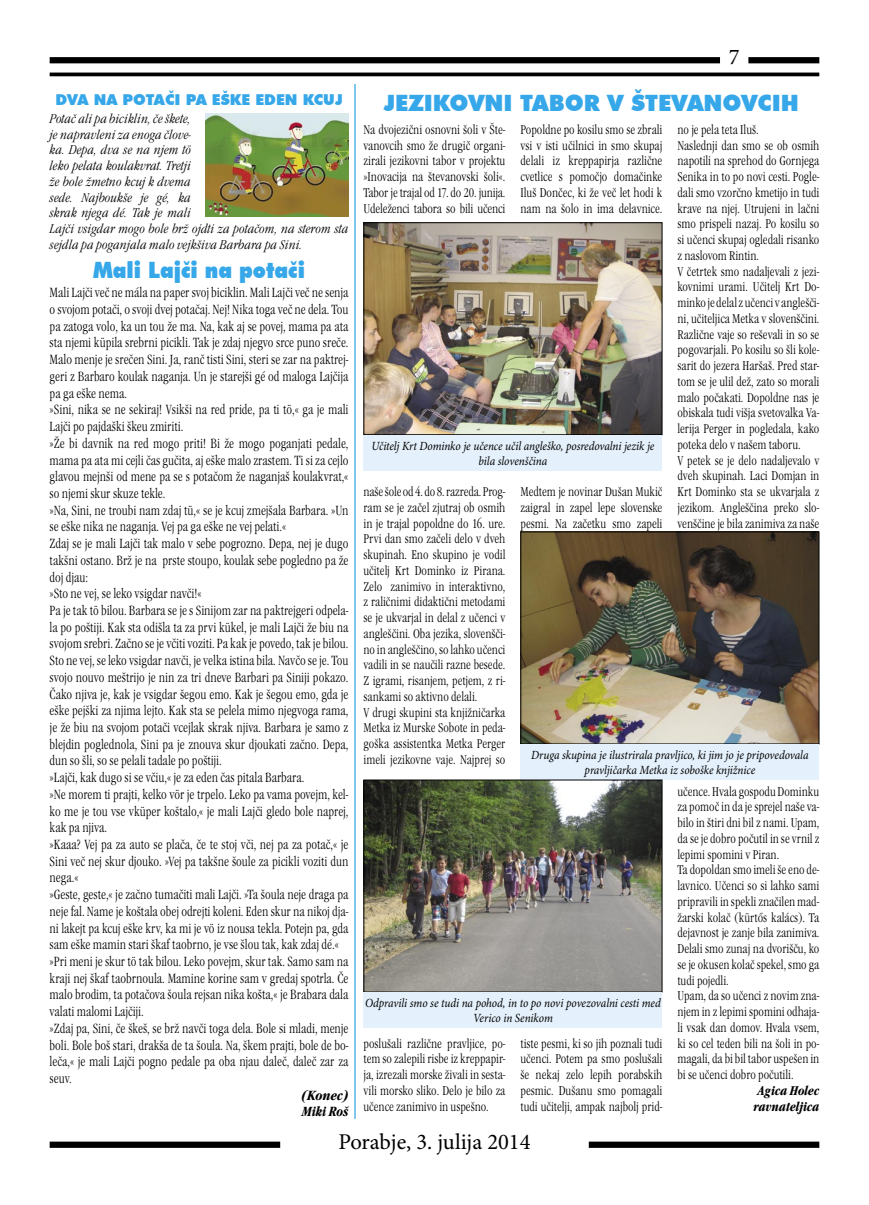
<style>
.page{position:relative;width:869px;height:1205px;background:#fff}
.page>*{position:absolute;margin:0;border:0;box-sizing:border-box;transform-origin:0 0}
.cím{font:900 22.5px "Futura BT";color:#36a7e9}
.t1{font:22.5px "Minion Pro";color:#000}
.cím-2{font:900 22.5px "Futura BT";color:#36a7e9;scale:.9 1}
.cím-3{font:900 15px "Futura BT";color:#36a7e9}
.ujszoveg{font:13.75px/16.8px "Garamond Itc TEE Ligh Cond";color:#000;text-align:justify;scale:.94 1}
.ujalairas{font:italic 700 condensed 13.75px "Garamond Itc TEE";letter-spacing:-.01em;color:#000}
.ujalairas-2{font:italic 700 condensed 13.75px "Garamond Itc TEE";letter-spacing:-.01em;color:#000;scale:.94 1}
.ujszoveg-2{font:13.12px/15.8px "Garamond Itc TEE Ligh Cond";color:#000;text-align:justify;scale:.95 1}
.ujszoveg-3{font:13.12px/15.8px "Garamond Itc TEE Ligh Cond Ital";color:#000}
.ujalairas-3{font:italic 700 condensed 13.12px "Garamond Itc TEE";color:#000;scale:.95 1}
.szoveg{font:italic 12.5px/15px "Minion Pro";letter-spacing:-.005em;color:#000;text-align:center;scale:.9 1}
</style>
<div class="page">
<hr style="left:50px;top:73px;width:769px;height:3px;background:#000">
<div style="left:748px;top:57px;width:71px;height:6px;background:#000"></div>
<div style="left:50px;top:57px;width:669px;height:6px;background:#000"></div>
<div style="left:50px;top:1141px;width:230px;height:7px;background:#000"></div>
<div style="left:588px;top:1141px;width:231px;height:7px;background:#000"></div>
<img style="left:205px;top:113px;width:143px;height:103px">
<hr style="left:354px;top:84px;width:1px;height:1035px;background:#36a7e9">
<img style="left:365px;top:224px;width:295px;height:209px">
<div style="left:363px;top:222px;width:299px;height:213px;border:1px solid #000"></div>
<div style="left:363px;top:435px;width:299px;height:35px;background:#e4f0fb"></div>
<img style="left:522px;top:533px;width:295px;height:209px">
<div style="left:520px;top:531px;width:299px;height:213px;border:1px solid #000"></div>
<div style="left:520px;top:744px;width:299px;height:36px;background:#e4f0fb"></div>
<img style="left:365px;top:782px;width:295px;height:208px">
<div style="left:363px;top:780px;width:299px;height:212px;border:1px solid #000"></div>
<div style="left:363px;top:992px;width:299px;height:36px;background:#e4f0fb"></div>
<h1 class="t1" style="left:728px;top:44px;width:12px">7</h1>
<p class="cím-3" style="left:55px;top:90px;width:288px">DVA NA POTAČI PA EŠKE EDEN KCUJ</p>
<p class="cím" style="left:383px;top:90px;width:416px">JEZIKOVNI TABOR V ŠTEVANOVCIH</p>
<p class="ujszoveg-3" style="left:50px;top:111px;width:300px">Potač ali pa biciklin, če škete,<br>je napravleni za enoga člove-<br>ka. Depa, dva se na njem tö<br>leko pelata koulakvrat. Tretji<br>že bole žmetno kcuj k dvema<br>sede. Najboukše je gé, ka<br>skrak njega dé. Tak je mali<br>Lajči vsigdar mogo bole brž ojdti za potačom, na sterom sta sejdla pa poganjala malo vejkšiva Barbara pa Sini.</p>
<p class="ujszoveg-2" style="left:363px;top:122px;width:151px">Na dvojezični osnovni šoli v Šte&shy;vanovcih smo že drugič organi&shy;zirali jezikovni tabor v projektu »Inovacija na števanovski šoli«.<br>Tabor je trajal od 17. do 20. junija.<br>Udeleženci tabora so bili učenci</p>
<p class="ujszoveg-2" style="left:520px;top:122px;width:151px">Popoldne po kosilu smo se zbrali vsi v isti učilnici in smo skupaj delali iz kreppapirja različne cvetlice s pomočjo domačinke Iluš Dončec, ki že več let hodi k nam na šolo in ima delavnice.</p>
<p class="ujszoveg-2" style="left:677px;top:122px;width:87px">no je pela teta Iluš.</p>
<p class="ujszoveg-2" style="left:677px;top:137px;width:151px">Naslednji dan smo se ob osmih napotili na sprehod do Gornjega Senika in to po novi cesti. Pogle&shy;dali smo vzorčno kmetijo in tudi krave na njej. Utrujeni in lačni smo prispeli nazaj. Po kosilu so si učenci skupaj ogledali risanko z naslovom Rintin.</p>
<p class="ujszoveg-2" style="left:677px;top:263px;width:151px">V četrtek smo nadaljevali z jezi&shy;kovnimi urami. Učitelj Krt Do&shy;minko je delal z učenci v anglešči&shy;ni, učiteljica Metka v slovenščini.<br>Različne vaje so reševali in so se pogovarjali. Po kosilu so šli kole&shy;sarit do jezera Haršaš. Pred star&shy;tom se je ulil dež, zato so morali malo počakati. Dopoldne nas je obiskala tudi višja svetovalka Va&shy;lerija Perger in pogledala, kako poteka delo v našem taboru.</p>
<p class="ujszoveg-2" style="left:677px;top:452px;width:151px">V petek se je delo nadaljevalo v dveh skupinah. Laci Domjan in Krt Dominko sta se ukvarjala z jezikom. Angleščina preko slo&shy;venščine je bila zanimiva za naše</p>
<p class="cím-2" style="left:93px;top:257px;width:237px">Mali Lajči na potači</p>
<p class="ujszoveg" style="left:50px;top:284px;width:319px">Mali Lajči več ne mála na paper svoj biciklin. Mali Lajči več ne senja o svojom potači, o svoji dvej potačaj. Nej! Nika toga več ne dela. Tou pa zatoga volo, ka un tou že ma. Na, kak aj se povej, mama pa ata sta njemi küpila srebrni picikli. Tak je zdaj njegvo srce puno sreče.<br>Malo menje je srečen Sini. Ja, ranč tisti Sini, steri se zar na paktrej&shy;geri z Barbaro koulak naganja. Un je starejši gé od maloga Lajčija pa ga eške nema.</p>
<p class="ujszoveg" style="left:50px;top:401px;width:319px">»Sini, nika se ne sekiraj! Vsikši na red pride, pa ti tö,« ga je mali<br>Lajči po pajdaški škeu zmiriti.</p>
<p class="ujszoveg" style="left:50px;top:435px;width:319px">»Že bi davnik na red mogo priti! Bi že mogo poganjati pedale, mama pa ata mi cejli čas gučita, aj eške malo zrastem. Ti si za cejlo glavou mejnši od mene pa se s potačom že naganjaš koulakvrat,« so njemi skur skuze tekle.</p>
<p class="ujszoveg" style="left:50px;top:502px;width:319px">»Na, Sini, ne troubi nam zdaj tü,« se je kcuj zmejšala Barbara. »Un se eške nika ne naganja. Vej pa ga eške ne vej pelati.«</p>
<p class="ujszoveg" style="left:50px;top:535px;width:319px">Zdaj se je mali Lajči tak malo v sebe pogrozno. Depa, nej je dugo takšni ostano. Brž je na prste stoupo, koulak sebe pogledno pa že doj djau:</p>
<p class="ujszoveg" style="left:50px;top:585px;width:163px">»Sto ne vej, se leko vsigdar navči!«</p>
<p class="ujszoveg" style="left:50px;top:602px;width:319px">Pa je tak tö bilou. Barbara se je s Sinijom zar na paktrejgeri odpela&shy;la po poštiji. Kak sta odišla ta za prvi kükel, je mali Lajči že biu na svojom srebri. Začno se je včiti voziti. Pa kak je povedo, tak je bilou.<br>Sto ne vej, se leko vsigdar navči, je velka istina bila. Navčo se je. Tou svojo nouvo meštrijo je nin za tri dneve Barbari pa Siniji pokazo.<br>Čako njiva je, kak je vsigdar šegou emo. Kak je šegou emo, gda je eške pejški za njima lejto. Kak sta se pelela mimo njegvoga rama, je že biu na svojom potači vcejlak skrak njiva. Barbara je samo z blejdin poglednola, Sini pa je znouva skur djoukati začno. Depa, dun so šli, so se pelali tadale po poštiji.</p>
<p class="ujszoveg" style="left:50px;top:769px;width:272px">»Lajči, kak dugo si se včiu,« je za eden čas pitala Barbara.</p>
<p class="ujszoveg" style="left:50px;top:786px;width:319px">»Ne morem ti prajti, kelko vör je trpelo. Leko pa vama povejm, kel&shy;ko me je tou vse vküper koštalo,« je mali Lajči gledo bole naprej, kak pa njiva.</p>
<p class="ujszoveg" style="left:50px;top:836px;width:319px">»Kaaa? Vej pa za auto se plača, če te stoj vči, nej pa za potač,« je Sini več nej skur djouko. »Vej pa takšne šoule za picikli voziti dun nega.«</p>
<p class="ujszoveg" style="left:50px;top:886px;width:319px">»Geste, geste,« je začno tumačiti mali Lajči. »Ta šoula neje draga pa neje fal. Name je koštala obej odrejti koleni. Eden skur na nikoj dja&shy;ni lakejt pa kcuj eške krv, ka mi je vö iz nousa tekla. Potejn pa, gda sam eške mamin stari škaf taobrno, je vse šlou tak, kak zdaj dé.«</p>
<p class="ujszoveg" style="left:50px;top:953px;width:319px">»Pri meni je skur tö tak bilou. Leko povejm, skur tak. Samo sam na kraji nej škaf taobrnoula. Mamine korine sam v gredaj spotrla. Če malo brodim, ta potačova šoula rejsan nika košta,« je Brabara dala valati malomi Lajčiji.</p>
<p class="ujszoveg" style="left:50px;top:1020px;width:319px">»Zdaj pa, Sini, če škeš, se brž navči toga dela. Bole si mladi, menje boli. Bole boš stari, drakša de ta šoula. Na, škem prajti, bole de bo&shy;leča,« je mali Lajči pogno pedale pa oba njau daleč, daleč zar za seuv.</p>
<p class="ujalairas" style="left:301px;top:1087px;width:48px">(Konec)</p>
<p class="ujalairas-2" style="left:301px;top:1104px;width:51px">Miki Roš</p>
<p class="szoveg" style="left:371px;top:439px;width:316px">Učitelj Krt Dominko je učence učil angleško, posredovalni jezik je bila slovenščina</p>
<p class="ujszoveg-2" style="left:363px;top:484px;width:151px">naše šole od 4. do 8. razreda. Prog&shy;ram se je začel zjutraj ob osmih in je trajal popoldne do 16. ure.<br>Prvi dan smo začeli delo v dveh skupinah. Eno skupino je vodil učitelj Krt Dominko iz Pirana.<br>Zelo zanimivo in interaktivno, z raličnimi didaktični metodami se je ukvarjal in delal z učenci v angleščini. Oba jezika, slovenšči&shy;no in angleščino, so lahko učenci vadili in se naučili razne besede.<br>Z igrami, risanjem, petjem, z ri&shy;sankami so aktivno delali.</p>
<p class="ujszoveg-2" style="left:363px;top:704px;width:151px">V drugi skupini sta knjižničarka Metka iz Murske Sobote in peda&shy;goška assistentka Metka Perger imeli jezikovne vaje. Najprej so</p>
<p class="ujszoveg-2" style="left:520px;top:484px;width:151px">Medtem je novinar Dušan Mukič zaigral in zapel lepe slovenske pesmi. Na začetku smo zapeli</p>
<p class="szoveg" style="left:531px;top:748px;width:309px">Druga skupina je ilustrirala pravljico, ki jim jo je pripovedovala pravljičarka Metka iz soboške knjižnice</p>
<p class="ujszoveg-2" style="left:677px;top:783px;width:151px">učence. Hvala gospodu Dominku za pomoč in da je sprejel naše va&shy;bilo in štiri dni bil z nami. Upam, da se je dobro počutil in se vrnil z lepimi spomini v Piran.</p>
<p class="ujszoveg-2" style="left:677px;top:862px;width:151px">Ta dopoldan smo imeli še eno de&shy;lavnico. Učenci so si lahko sami pripravili in spekli značilen mad&shy;žarski kolač (kürtős kalács). Ta dejavnost je zanje bila zanimiva.<br>Delali smo zunaj na dvorišču, ko se je okusen kolač spekel, smo ga tudi pojedli.</p>
<p class="ujszoveg-2" style="left:677px;top:988px;width:151px">Upam, da so učenci z novim zna&shy;njem in z lepimi spomini odhaja&shy;li vsak dan domov. Hvala vsem, ki so cel teden bili na šoli in po&shy;magali, da bi bil tabor uspešen in bi se učenci dobro počutili.</p>
<p class="ujalairas-3" style="left:757px;top:1083px;width:66px">Agica Holec</p>
<p class="ujalairas-3" style="left:753px;top:1099px;width:71px">ravnateljica</p>
<p class="szoveg" style="left:365px;top:996px;width:330px">Odpravili smo se tudi na pohod, in to po novi povezovalni cesti med<br>Verico in Senikom</p>
<p class="ujszoveg-2" style="left:363px;top:1035px;width:151px">poslušali različne pravljice, po&shy;tem so zalepili risbe iz kreppapir&shy;ja, izrezali morske živali in sesta&shy;vili morsko sliko. Delo je bilo za učence zanimivo in uspešno.</p>
<p class="ujszoveg-2" style="left:520px;top:1035px;width:151px">tiste pesmi, ki so jih poznali tudi učenci. Potem pa smo poslušali še nekaj zelo lepih porabskih pesmic. Dušanu smo pomagali tudi učitelji, ampak najbolj prid-</p>
<h1 class="t1" style="left:338px;top:1128px;width:194px">Porabje, 3. julija 2014</h1>
</div>
